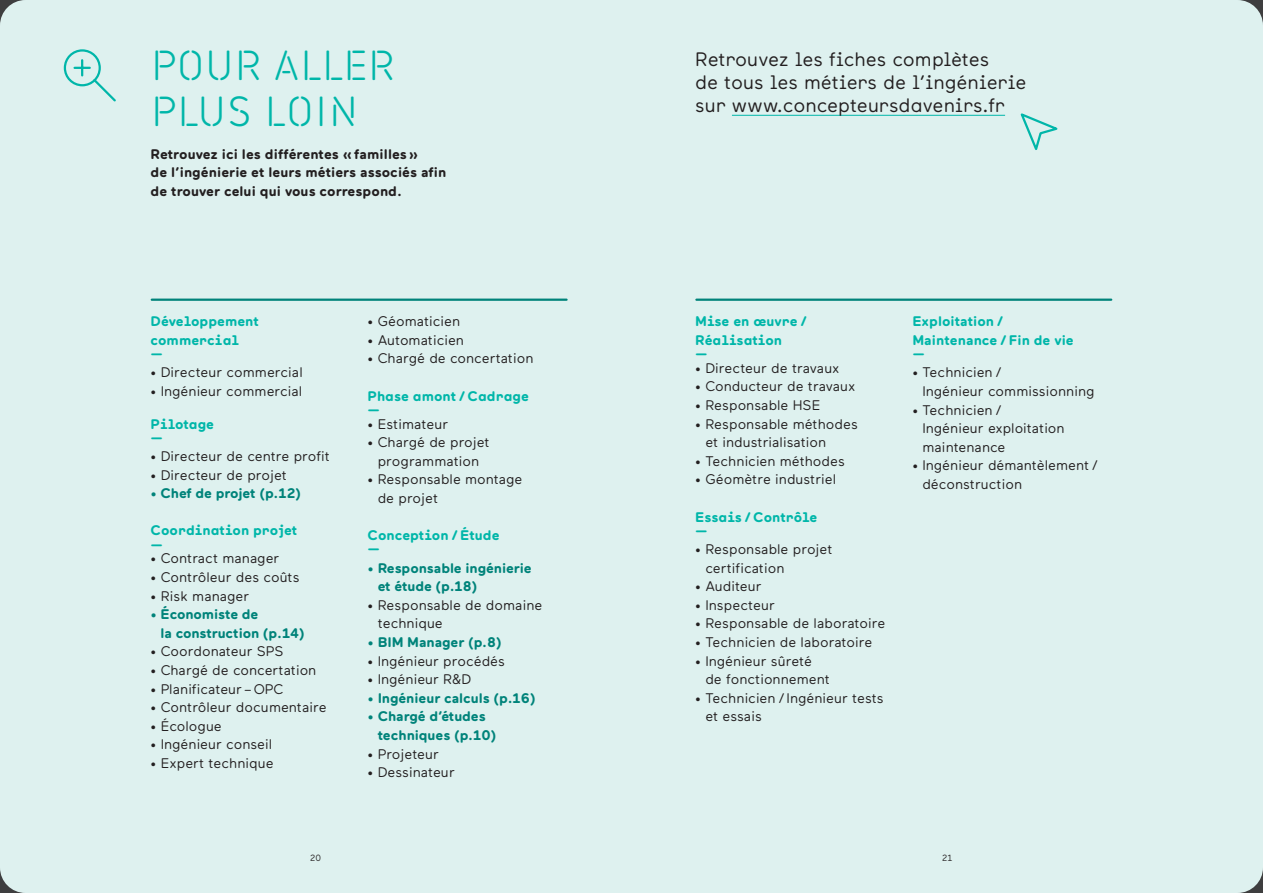
<style>
.page{position:relative;width:1263px;height:893px;background:#def1ef}
.page>*{position:absolute;margin:0;border:0;box-sizing:border-box;transform-origin:0 0}
.t1{font:45px/46.5px "Fafiec Octa";color:#00b6a9}
.t2{font:19.5px/23.2px "Maax Rounded";color:#231f20}
.NOTES_BAS_DE_PAGE{font:13.95px/18.6px "Maax Rounded";color:#231f20}
.NOTES_BAS_DE_PAGE-2{font:700 13.95px/18.6px "Maax Rounded";color:#00b6a9}
.NOTES_BAS_DE_PAGE-3{font:700 13.95px/18.6px "Maax Rounded";letter-spacing:-.01em;color:#00837a}
.t3{font:700 13.95px/18.6px "Maax Rounded";color:#231f20}
.t4{font:9px "Maax Rounded";color:#231f20}
</style>
<div class="page">
<svg style="left:72px;top:58px;width:44px;height:44px"></svg>
<div style="left:64px;top:49px;width:37px;height:37px;border:2px solid #00b6a9;border-radius:50%"></div>
<hr style="left:696px;top:299px;width:415px;height:2px;background:#00837a">
<hr style="left:152px;top:299px;width:415px;height:2px;background:#00837a">
<svg style="left:1020px;top:113px;width:38px;height:37px"></svg>
<hr style="left:732px;top:115px;width:273px;height:1px;background:#00b6a9">
<svg style="left:1239px;top:0;width:24px;height:24px"></svg>
<svg style="left:0;top:0;width:24px;height:24px"></svg>
<svg style="left:1239px;top:869px;width:24px;height:24px"></svg>
<svg style="left:0;top:869px;width:24px;height:24px"></svg>
<p class="t1" style="left:151px;top:42px;width:246px">POUR ALLER<br>PLUS LOIN</p>
<p class="t3" style="left:151px;top:144px;width:297px">Retrouvez ici les différentes «familles»<br>de l’ingénierie et leurs métiers associés afin de trouver celui qui vous correspond.</p>
<p class="NOTES_BAS_DE_PAGE-2" style="left:151px;top:312px;width:110px">Développement commercial</p>
<p class="NOTES_BAS_DE_PAGE-2" style="left:151px;top:344px;width:14px">—</p>
<p class="NOTES_BAS_DE_PAGE" style="left:151px;top:363px;width:154px">• Directeur commercial</p>
<p class="NOTES_BAS_DE_PAGE" style="left:151px;top:382px;width:153px">• Ingénieur commercial</p>
<p class="NOTES_BAS_DE_PAGE-2" style="left:151px;top:414px;width:65px">Pilotage</p>
<p class="NOTES_BAS_DE_PAGE-2" style="left:151px;top:427px;width:14px">—</p>
<p class="NOTES_BAS_DE_PAGE" style="left:151px;top:447px;width:181px">• Directeur de centre profit</p>
<p class="NOTES_BAS_DE_PAGE" style="left:151px;top:465px;width:138px">• Directeur de projet</p>
<p class="NOTES_BAS_DE_PAGE-3" style="left:151px;top:484px;width:152px">• Chef de projet (p.12)</p>
<p class="NOTES_BAS_DE_PAGE-2" style="left:151px;top:521px;width:148px">Coordination projet</p>
<p class="NOTES_BAS_DE_PAGE-2" style="left:151px;top:534px;width:14px">—</p>
<p class="NOTES_BAS_DE_PAGE" style="left:151px;top:549px;width:130px">• Contract manager</p>
<p class="NOTES_BAS_DE_PAGE" style="left:151px;top:568px;width:150px">• Contrôleur des coûts</p>
<p class="NOTES_BAS_DE_PAGE" style="left:151px;top:586px;width:100px">• Risk manager</p>
<p class="NOTES_BAS_DE_PAGE-3" style="left:161px;top:605px;width:146px;text-indent:-10px">• Économiste de<br>la construction (p.14)</p>
<p class="NOTES_BAS_DE_PAGE" style="left:151px;top:642px;width:134px">• Coordonateur SPS</p>
<p class="NOTES_BAS_DE_PAGE" style="left:151px;top:661px;width:167px">• Chargé de concertation</p>
<p class="NOTES_BAS_DE_PAGE" style="left:151px;top:679px;width:134px">• Planificateur–OPC</p>
<p class="NOTES_BAS_DE_PAGE" style="left:151px;top:698px;width:178px">• Contrôleur documentaire</p>
<p class="NOTES_BAS_DE_PAGE" style="left:151px;top:717px;width:73px">• Écologue</p>
<p class="NOTES_BAS_DE_PAGE" style="left:151px;top:735px;width:123px">• Ingénieur conseil</p>
<p class="NOTES_BAS_DE_PAGE" style="left:151px;top:754px;width:124px">• Expert technique</p>
<p class="NOTES_BAS_DE_PAGE" style="left:368px;top:312px;width:94px">• Géomaticien</p>
<p class="NOTES_BAS_DE_PAGE" style="left:368px;top:331px;width:98px">• Automaticien</p>
<p class="NOTES_BAS_DE_PAGE" style="left:368px;top:349px;width:167px">• Chargé de concertation</p>
<p class="NOTES_BAS_DE_PAGE-2" style="left:368px;top:386px;width:163px">Phase amont/Cadrage</p>
<p class="NOTES_BAS_DE_PAGE-2" style="left:368px;top:399px;width:14px">—</p>
<p class="NOTES_BAS_DE_PAGE" style="left:368px;top:414px;width:82px">• Estimateur</p>
<p class="NOTES_BAS_DE_PAGE" style="left:368px;top:433px;width:124px;text-align:center">• Chargé de projet programmation</p>
<p class="NOTES_BAS_DE_PAGE" style="left:378px;top:470px;width:146px;text-indent:-10px">• Responsable montage de projet</p>
<p class="NOTES_BAS_DE_PAGE-2" style="left:368px;top:526px;width:133px">Conception/Étude</p>
<p class="NOTES_BAS_DE_PAGE-2" style="left:368px;top:539px;width:14px">—</p>
<p class="NOTES_BAS_DE_PAGE-3" style="left:378px;top:558px;width:156px;text-indent:-10px">• Responsable ingénierie et étude (p.18)</p>
<p class="NOTES_BAS_DE_PAGE" style="left:378px;top:596px;width:166px;text-indent:-10px">• Responsable de domaine technique</p>
<p class="NOTES_BAS_DE_PAGE-3" style="left:368px;top:633px;width:136px">• BIM Manager (p.8)</p>
<p class="NOTES_BAS_DE_PAGE" style="left:368px;top:651px;width:139px">• Ingénieur procédés</p>
<p class="NOTES_BAS_DE_PAGE" style="left:368px;top:670px;width:105px">• Ingénieur R&amp;D</p>
<p class="NOTES_BAS_DE_PAGE-3" style="left:368px;top:688px;width:170px">• Ingénieur calculs (p.16)</p>
<p class="NOTES_BAS_DE_PAGE-3" style="left:378px;top:707px;width:120px;text-indent:-10px">• Chargé d’études techniques (p.10)</p>
<p class="NOTES_BAS_DE_PAGE" style="left:368px;top:744px;width:73px">• Projeteur</p>
<p class="NOTES_BAS_DE_PAGE" style="left:368px;top:763px;width:89px">• Dessinateur</p>
<p class="t2" style="left:695px;top:47px;width:333px">Retrouvez les fiches complètes<br>de tous les métiers de l’ingénierie sur www.concepteursdavenirs.fr</p>
<p class="NOTES_BAS_DE_PAGE-2" style="left:695px;top:312px;width:114px">Mise en œuvre/<br>Réalisation</p>
<p class="NOTES_BAS_DE_PAGE-2" style="left:695px;top:344px;width:14px">—</p>
<p class="NOTES_BAS_DE_PAGE" style="left:695px;top:358px;width:146px">• Directeur de travaux</p>
<p class="NOTES_BAS_DE_PAGE" style="left:695px;top:377px;width:162px">• Conducteur de travaux</p>
<p class="NOTES_BAS_DE_PAGE" style="left:695px;top:396px;width:127px">• Responsable HSE</p>
<p class="NOTES_BAS_DE_PAGE" style="left:705px;top:414px;width:154px;text-indent:-10px">• Responsable méthodes et industrialisation</p>
<p class="NOTES_BAS_DE_PAGE" style="left:695px;top:451px;width:151px">• Technicien méthodes</p>
<p class="NOTES_BAS_DE_PAGE" style="left:695px;top:470px;width:142px">• Géomètre industriel</p>
<p class="NOTES_BAS_DE_PAGE-2" style="left:695px;top:507px;width:124px">Essais/Contrôle</p>
<p class="NOTES_BAS_DE_PAGE-2" style="left:695px;top:520px;width:14px">—</p>
<p class="NOTES_BAS_DE_PAGE" style="left:705px;top:540px;width:129px;text-indent:-10px">• Responsable projet certification</p>
<p class="NOTES_BAS_DE_PAGE" style="left:695px;top:577px;width:68px">• Auditeur</p>
<p class="NOTES_BAS_DE_PAGE" style="left:695px;top:596px;width:81px">• Inspecteur</p>
<p class="NOTES_BAS_DE_PAGE" style="left:695px;top:614px;width:192px">• Responsable de laboratoire</p>
<p class="NOTES_BAS_DE_PAGE" style="left:695px;top:633px;width:179px">• Technicien de laboratoire</p>
<p class="NOTES_BAS_DE_PAGE" style="left:705px;top:651px;width:126px;text-indent:-10px">• Ingénieur sûreté de fonctionnement</p>
<p class="NOTES_BAS_DE_PAGE" style="left:705px;top:689px;width:180px;text-indent:-10px">• Technicien/Ingénieur tests et essais</p>
<p class="NOTES_BAS_DE_PAGE-2" style="left:912px;top:312px;width:163px">Exploitation/<br>Maintenance/Fin de vie</p>
<p class="NOTES_BAS_DE_PAGE-2" style="left:912px;top:344px;width:14px">—</p>
<p class="NOTES_BAS_DE_PAGE" style="left:922px;top:363px;width:174px;text-indent:-10px">• Technicien/<br>Ingénieur commissionning</p>
<p class="NOTES_BAS_DE_PAGE" style="left:922px;top:400px;width:144px;text-indent:-10px">• Technicien/<br>Ingénieur exploitation maintenance</p>
<p class="NOTES_BAS_DE_PAGE" style="left:922px;top:456px;width:177px;text-indent:-10px">• Ingénieur démantèlement/ déconstruction</p>
<p class="t4" style="left:310px;top:853px;width:12px">20</p>
<p class="t4" style="left:942px;top:853px;width:12px">21</p>
</div>
